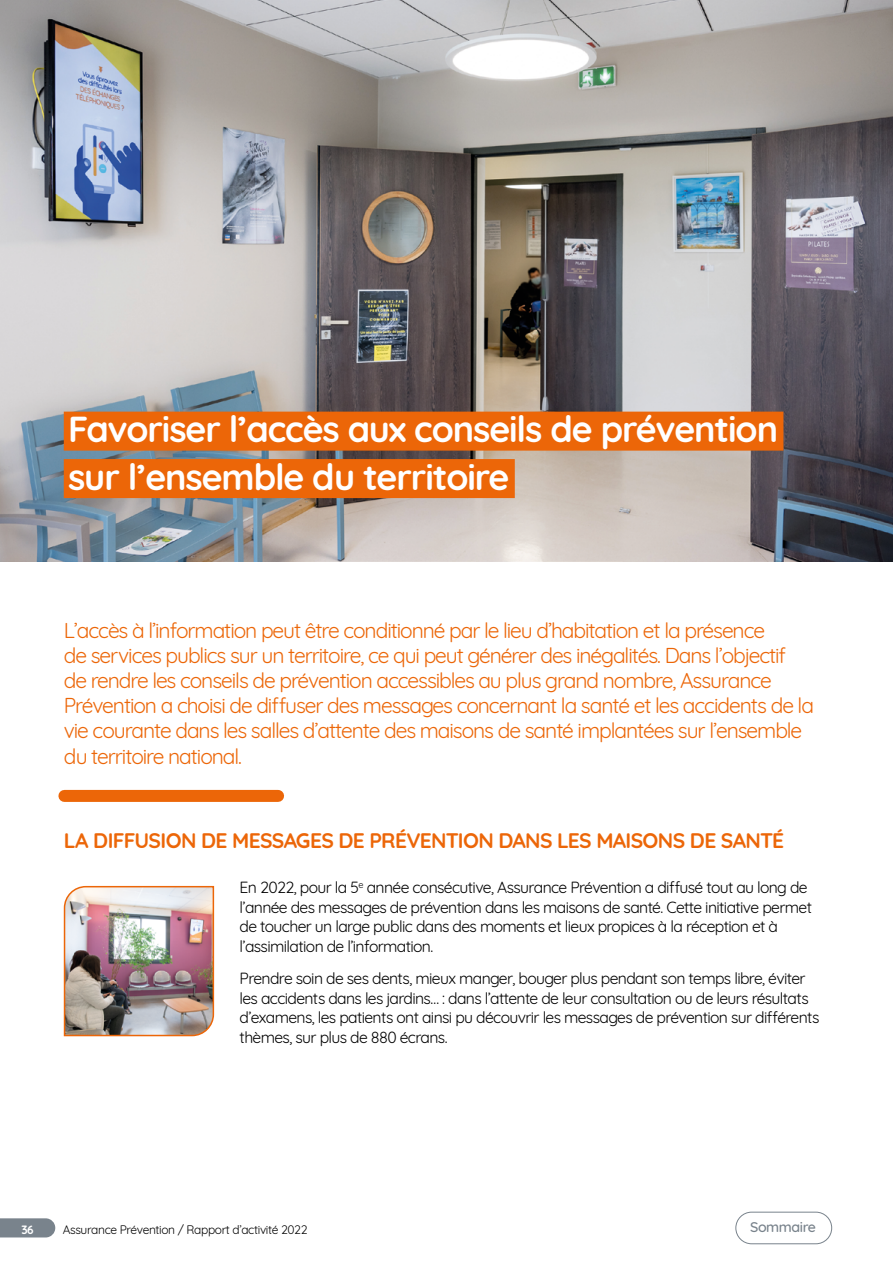
<style>
.page{position:relative;width:893px;height:1263px;background:#fff}
.page>*{position:absolute;margin:0;border:0;box-sizing:border-box;transform-origin:0 0}
.t1{font:700 36px/47.4px "Quicksand";letter-spacing:-.03em;color:#fff}
.t2{font:21px/25.2px "Quicksand";letter-spacing:-.05em;color:#ec6608}
.t3{font:700 21px "Quicksand";letter-spacing:-.035em;color:#ec6608}
.t4{font:15.75px/19.5px "Quicksand";letter-spacing:-.04em;color:#000}
.t5{font:500 14.25px "Quicksand";letter-spacing:-.03em;color:#79838c}
.t6{font:12px "Quicksand";letter-spacing:-.03em;color:#000}
.t7{font:700 12px "Quicksand";color:#fff}
</style>
<div class="page">
<svg style="left:0;top:1218px;width:55px;height:19px"></svg>
<img style="left:0;top:0;width:893px;height:561px">
<div style="left:64px;top:412px;width:719px;height:39px;background:#ec6608"></div>
<div style="left:64px;top:459px;width:451px;height:39px;background:#ec6608"></div>
<div style="left:64px;top:790px;width:214px;height:12px;background:#ec6608"></div>
<img style="left:63px;top:885px;width:152px;height:152px">
<div style="left:736px;top:1212px;width:96px;height:32px;border:1px solid #79838c;border-radius:16px"></div>
<h1 class="t1" style="left:68px;top:403px;width:712px">Favoriser l’accès aux conseils de prévention sur l’ensemble du territoire</h1>
<p class="t2" style="left:64px;top:615px;width:752px">L’accès à l’information peut être conditionné par le lieu d’habitation et la présence<br>de services publics sur un territoire, ce qui peut générer des inégalités. Dans l’objectif de rendre les conseils de prévention accessibles au plus grand nombre, Assurance Prévention a choisi de diffuser des messages concernant la santé et les accidents de la vie courante dans les salles d’attente des maisons de santé implantées sur l’ensemble du territoire national.</p>
<h2 class="t3" style="left:64px;top:823px;width:722px">LA DIFFUSION DE MESSAGES DE PRÉVENTION DANS LES MAISONS DE SANTÉ</h2>
<p class="t4" style="left:240px;top:876px;width:574px">En 2022, pour la 5<sup>e</sup> année consécutive, Assurance Prévention a diffusé tout au long de l’année des messages de prévention dans les maisons de santé. Cette initiative permet de toucher un large public dans des moments et lieux propices à la réception et à l’assimilation de l’information.</p>
<p class="t4" style="left:240px;top:967px;width:581px">Prendre soin de ses dents, mieux manger, bouger plus pendant son temps libre, éviter les accidents dans les jardins… : dans l’attente de leur consultation ou de leurs résultats d’examens, les patients ont ainsi pu découvrir les messages de prévention sur différents thèmes, sur plus de 880 écrans.</p>
<p class="t7" style="left:21px;top:1220px;width:14px">36</p>
<p class="t6" style="left:63px;top:1220px;width:246px">Assurance Prévention / Rapport d’activité 2022</p>
<p class="t5" style="left:750px;top:1215px;width:67px">Sommaire</p>
</div>
